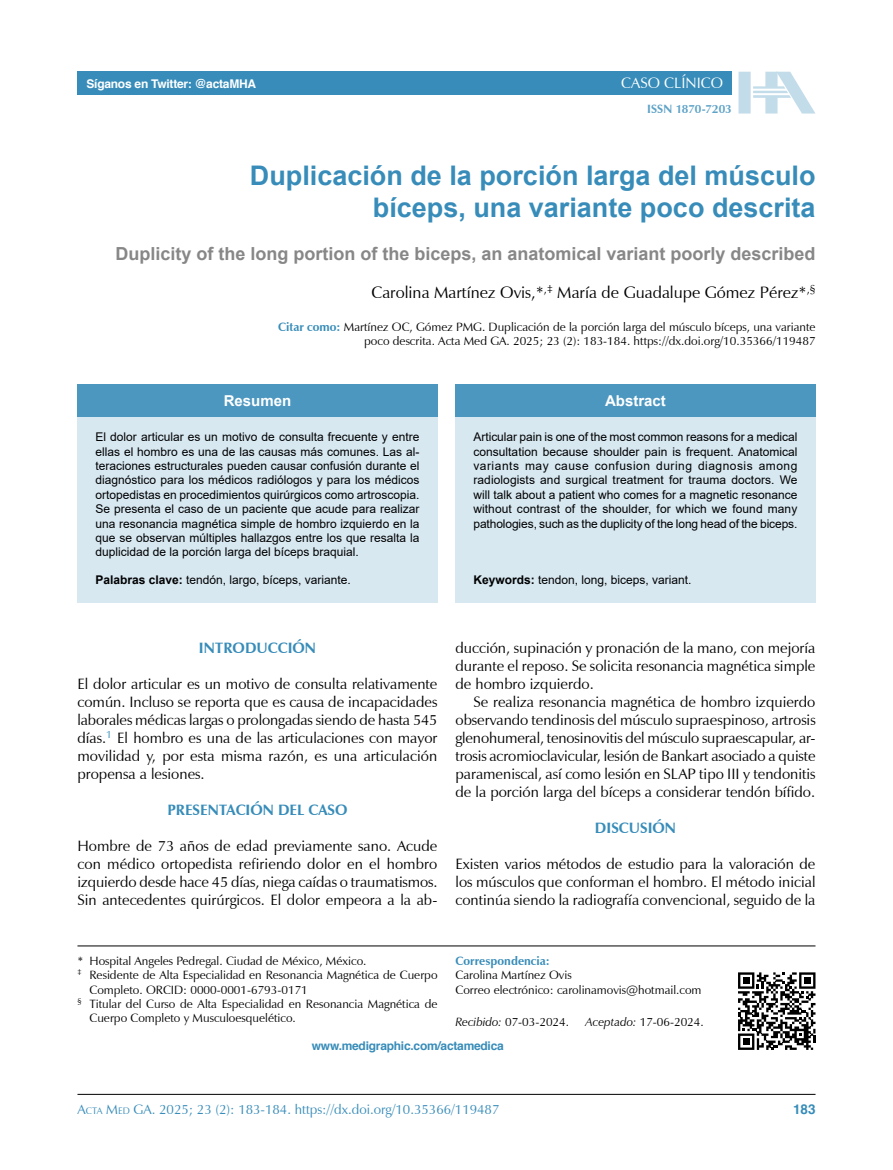
<style>
.page{position:relative;width:893px;height:1170px;background:#fff}
.page>*{position:absolute;margin:0;border:0;box-sizing:border-box;transform-origin:0 0}
.t1{font:700 27px/32.4px "Arial";color:#378cb9;text-align:right}
.t2{font:700 18px "Arial";color:#878787}
.t3{font:16.5px "Zapf Humanist 601 BT";color:#000}
.t4{font:15px/18px "Zapf Humanist 601 BT";color:#000;text-align:justify}
.t5{font:700 15px "Zapf Humanist 601 BT";color:#378cb9}
.t6{font:700 15px "Arial";color:#fff}
.t7{font:15px "Zapf Humanist 601 BT";color:#fff}
.t8{font:13.5px "Zapf Humanist 601 BT";color:#378cb9}
.t9{font:700 13.5px "Helvetica";color:#378cb9}
.t10{font:12px/14.4px "Arial";color:#000;text-align:justify}
.t11{font:12px/14.4px "Zapf Humanist 601 BT";color:#000}
.t12{font:700 12px "Helvetica";letter-spacing:-.02em;color:#378cb9}
.t13{font:700 12px "Helvetica";letter-spacing:-.02em;color:#fff}
.t14{font:700 12px "Zapf Humanist 601 BT";color:#378cb9}
.t15{font:700 12px "Zapf Humanist 601 BT";letter-spacing:.01em;color:#5fa3c7}
.s1{font-weight:700;color:#378cb9}
.s2{font-weight:700}
.s3{font-style:italic}
.s4{font-style:inherit}
.s5{font-size:9.45px}
</style>
<div class="page">
<div style="left:77px;top:72px;width:655px;height:23px;background:#378cb9"></div>
<hr style="left:77px;top:1093px;width:738px;height:1px;background:#000">
<div style="left:738px;top:72px;width:13px;height:41px;background:#c3dcea"></div>
<svg style="left:753px;top:72px;width:62px;height:41px"></svg>
<div style="left:77px;top:384px;width:360px;height:218px;background:#d7e8f1"></div>
<div style="left:77px;top:384px;width:360px;height:32px;background:#4b97c0"></div>
<div style="left:455px;top:384px;width:360px;height:218px;background:#d7e8f1"></div>
<div style="left:455px;top:384px;width:360px;height:32px;background:#4b97c0"></div>
<hr style="left:77px;top:945px;width:738px;height:1px;background:#000">
<svg style="left:738px;top:972px;width:77px;height:77px"></svg>
<p class="t13" style="left:86px;top:74px;width:171px">Síganos en Twitter: @actaMHA</p>
<p class="t7" style="left:621px;top:74px;width:103px">CASO CLÍNICO</p>
<p class="t15" style="left:647px;top:102px;width:86px">ISSN 1870-7203</p>
<h1 class="t1" style="left:250px;top:159px;width:567px">Duplicación de la porción larga del músculo bíceps, una variante poco descrita</h1>
<p class="t2" style="left:115px;top:241px;width:702px">Duplicity of the long portion of the biceps, an anatomical variant poorly described</p>
<p class="t3" style="left:371px;top:282px;width:445px">Carolina Martínez Ovis,*<sup>,‡</sup> María de Guadalupe Gómez Pérez*<sup>,§</sup></p>
<p class="t11" style="left:278px;top:319px;width:539px;text-align:right"><span class="s1">Citar como:</span> Martínez OC, Gómez PMG. Duplicación de la porción larga del músculo bíceps, una variante poco descrita. Acta Med GA. 2025; 23 (2): 183-184. https://dx.doi.org/10.35366/119487</p>
<p class="t6" style="left:224px;top:390px;width:69px">Resumen</p>
<p class="t10" style="left:95px;top:429px;width:325px">El dolor articular es un motivo de consulta frecuente y entre ellas el hombro es una de las causas más comunes. Las al&shy;teraciones estructurales pueden causar confusión durante el diagnóstico para los médicos radiólogos y para los médicos ortopedistas en procedimientos quirúrgicos como artroscopia.<br>Se presenta el caso de un paciente que acude para realizar una resonancia magnética simple de hombro izquierdo en la que se observan múltiples hallazgos entre los que resalta la duplicidad de la porción larga del bíceps braquial.</p>
<p class="t10" style="left:95px;top:572px;width:257px"><span class="s2">Palabras clave:</span> tendón, largo, bíceps, variante.</p>
<p class="t6" style="left:605px;top:390px;width:62px">Abstract</p>
<p class="t10" style="left:473px;top:429px;width:326px">Articular pain is one of the most common reasons for a medical consultation because shoulder pain is frequent. Anatomical variants may cause confusion during diagnosis among radiologists and surgical treatment for trauma doctors. We will talk about a patient who comes for a magnetic resonance without contrast of the shoulder, for which we found many pathologies, such as the duplicity of the long head of the biceps.</p>
<p class="t10" style="left:473px;top:572px;width:220px"><span class="s2">Keywords:</span> tendon, long, biceps, variant.</p>
<p class="t5" style="left:199px;top:638px;width:119px">INTRODUCCIÓN</p>
<p class="t4" style="left:77px;top:674px;width:362px">El dolor articular es un motivo de consulta relativamente común. Incluso se reporta que es causa de incapacidades laborales médicas largas o prolongadas siendo de hasta 545 días.<sup>1</sup> El hombro es una de las articulaciones con mayor movilidad y, por esta misma razón, es una articulación propensa a lesiones.</p>
<p class="t5" style="left:168px;top:800px;width:181px">PRESENTACIÓN DEL CASO</p>
<p class="t4" style="left:77px;top:836px;width:362px">Hombre de 73 años de edad previamente sano. Acude con médico ortopedista refiriendo dolor en el hombro izquierdo desde hace 45 días, niega caídas o traumatismos.<br>Sin antecedentes quirúrgicos. El dolor empeora a la ab-</p>
<p class="t4" style="left:455px;top:638px;width:362px">ducción, supinación y pronación de la mano, con mejoría durante el reposo. Se solicita resonancia magnética simple de hombro izquierdo.</p>
<p class="t4" style="left:455px;top:692px;width:362px;text-indent:18px">Se realiza resonancia magnética de hombro izquierdo observando tendinosis del músculo supraespinoso, artrosis glenohumeral, tenosinovitis del músculo supraescapular, ar&shy;trosis acromioclavicular, lesión de Bankart asociado a quiste parameniscal, así como lesión en SLAP tipo III y tendonitis de la porción larga del bíceps a considerar tendón bífido.</p>
<p class="t5" style="left:595px;top:818px;width:83px">DISCUSIÓN</p>
<p class="t4" style="left:455px;top:854px;width:362px">Existen varios métodos de estudio para la valoración de los músculos que conforman el hombro. El método inicial continúa siendo la radiografía convencional, seguido de la</p>
<p class="t11" style="left:78px;top:953px;width:290px">* Hospital Angeles Pedregal. Ciudad de México, México.</p>
<p class="t11" style="left:78px;top:967px;width:362px"><sup>‡</sup> Residente de Alta Especialidad en Resonancia Magnética de Cuerpo</p>
<p class="t11" style="left:90px;top:982px;width:220px">Completo. ORCID: 0000-0001-6793-0171</p>
<p class="t11" style="left:78px;top:996px;width:361px"><sup>§</sup> Titular del Curso de Alta Especialidad en Resonancia Magnética de</p>
<p class="t11" style="left:90px;top:1010px;width:208px">Cuerpo Completo y Musculoesquelético.</p>
<p class="t12" style="left:312px;top:1036px;width:194px">www.medigraphic.com/actamedica</p>
<p class="t14" style="left:455px;top:953px;width:96px">Correspondencia:</p>
<p class="t11" style="left:455px;top:967px;width:247px">Carolina Martínez Ovis<br>Correo electrónico: carolinamovis@hotmail.com</p>
<p class="t11" style="left:455px;top:1014px;width:115px"><span class="s3">Recibido:</span> 07-03-2024.</p>
<p class="t11" style="left:585px;top:1014px;width:120px"><span class="s3">Aceptado:</span> 17-06-2024.</p>
<p class="t8" style="left:77px;top:1101px;width:423px"><span class="s4">A</span><span class="s5">CTA</span> <span class="s4">M</span><span class="s5">ED</span> <span class="s4">GA. 2025; 23 (2): 183-184.</span> https://dx.doi.org/10.35366/119487</p>
<p class="t9" style="left:793px;top:1097px;width:24px">183</p>
</div>
